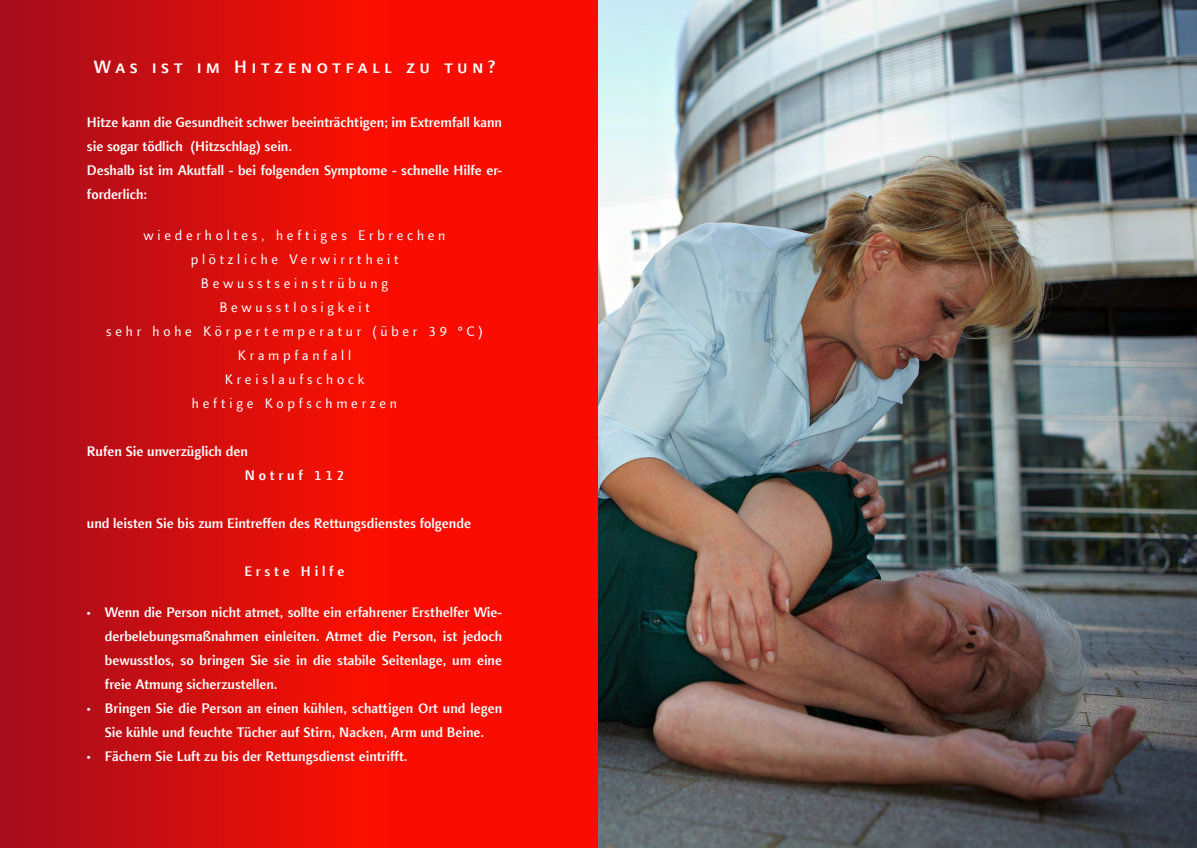
<style>
.page{position:relative;width:1197px;height:848px;background:#fff}
.page>*{position:absolute;margin:0;border:0;box-sizing:border-box;transform-origin:0 0}
.t1{font:500 18px "Finnegan LT Com";letter-spacing:.32em;color:#fff}
.t2{font:500 14px/24px "Finnegan LT Com";color:#fff}
.t3{font:14px "Finnegan LT Com";letter-spacing:.27em;color:#fff}
.t4{font:500 14px "Finnegan LT Com";letter-spacing:.27em;color:#fff}
.s1{font-family:"Myriad Pro";font-weight:400}
</style>
<div class="page">
<svg style="left:0;top:0;width:598px;height:848px;background:#df0d09"></svg>
<img style="left:598px;top:0;width:598px;height:848px">
<p class="t1" style="left:94px;top:56px;width:402px">Was ist im Hitzenotfall zu tun?</p>
<p class="t2" style="left:87px;top:110px;width:417px">Hitze kann die Gesundheit schwer beeinträchtigen; im Extremfall kann sie sogar tödlich (Hitzschlag) sein.</p>
<p class="t2" style="left:87px;top:158px;width:417px">Deshalb ist im Akutfall - bei folgenden Symptome - schnelle Hilfe er&shy;forderlich:</p>
<p class="t3" style="left:143px;top:227px;width:303px">wiederholtes, heftiges Erbrechen</p>
<p class="t3" style="left:191px;top:251px;width:209px">plötzliche Verwirrtheit</p>
<p class="t3" style="left:201px;top:275px;width:189px">Bewusstseinstrübung</p>
<p class="t3" style="left:219px;top:298px;width:152px">Bewusstlosigkeit</p>
<p class="t3" style="left:106px;top:322px;width:378px">sehr hohe Körpertemperatur (über 39 °C)</p>
<p class="t3" style="left:238px;top:346px;width:115px">Krampfanfall</p>
<p class="t3" style="left:225px;top:370px;width:141px">Kreislaufschock</p>
<p class="t3" style="left:192px;top:394px;width:207px">heftige Kopfschmerzen</p>
<p class="t2" style="left:87px;top:439px;width:162px">Rufen Sie unverzüglich den</p>
<p class="t4" style="left:245px;top:467px;width:101px">Notruf 112</p>
<p class="t2" style="left:87px;top:511px;width:385px">und leisten Sie bis zum Eintreffen des Rettungsdienstes folgende</p>
<p class="t4" style="left:244px;top:563px;width:101px">Erste Hilfe</p>
<p class="t2" style="left:105px;top:600px;width:399px;text-align:justify;text-indent:-18px"><span class="s1">•</span> Wenn die Person nicht atmet, sollte ein erfahrener Ersthelfer Wie&shy;derbelebungsmaßnahmen einleiten. Atmet die Person, ist jedoch bewusstlos, so bringen Sie sie in die stabile Seitenlage, um eine freie Atmung sicherzustellen.</p>
<p class="t2" style="left:87px;top:696px;width:417px;text-align:center"><span class="s1">•</span> Bringen Sie die Person an einen kühlen, schattigen Ort und legen<br>Sie kühle und feuchte Tücher auf Stirn, Nacken, Arm und Beine.</p>
<p class="t2" style="left:87px;top:744px;width:322px"><span class="s1">•</span> Fächern Sie Luft zu bis der Rettungsdienst eintrifft.</p>
</div>
